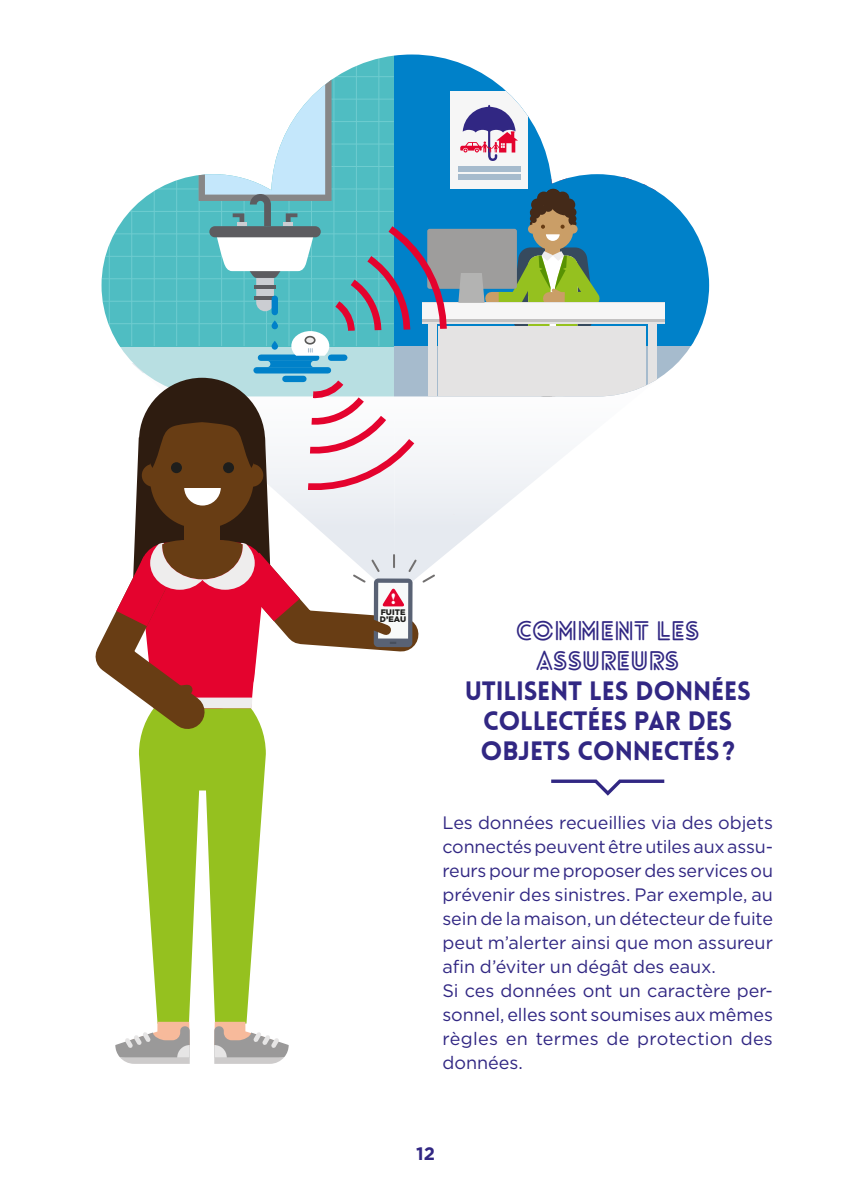
<style>
.page{position:relative;width:851px;height:1191px;background:#fff}
.page>*{position:absolute;margin:0;border:0;box-sizing:border-box;transform-origin:0 0}
.t1{font:900 26px/30px "Lovelo";letter-spacing:-.01em;color:#312783;text-align:center}
.t2{font:700 26px/30px "Lovelo Line";letter-spacing:-.01em;color:#312783;text-align:center}
.t3{font:18px/24px "Gotham";letter-spacing:-.005em;color:#312783}
.t4{font:700 18px "Gotham";color:#312783}
.t5{font:900 15.4px "Caslon 224 Std";color:#fff}
.t6{font:900 8px/7px "Gotham";color:#1e1e1c}
</style>
<div class="page">
<svg style="left:394px;top:54px;width:78px;height:14px"></svg>
<svg style="left:139px;top:759px;width:127px;height:262px;fill:#95c11f"></svg>
<svg style="left:214px;top:1021px;width:74px;height:42px"></svg>
<svg style="left:115px;top:1021px;width:75px;height:42px"></svg>
<svg style="left:95px;top:68px;width:614px;height:691px"></svg>
<svg style="left:551px;top:779px;width:114px;height:17px"></svg>
<p class="t5" style="left:390px;top:590px;width:8px">!</p>
<p class="t6" style="left:380px;top:608px;width:28px">FUITE<br>D’EAU</p>
<h1 class="t2" style="left:516px;top:616px;width:185px">COMMENT LES<br>ASSUREURS</h1>
<h1 class="t1" style="left:464px;top:676px;width:287px">UTILISENT LES DONNÉES<br>COLLECTÉES PAR DES<br>OBJETS CONNECTÉS?</h1>
<p class="t3" style="left:442px;top:810px;width:332px">Les données recueillies via des objets connectés peuvent être utiles aux assu&shy;reurs pour me proposer des services ou prévenir des sinistres. Par exemple, au sein de la maison, un détecteur de fuite peut m’alerter ainsi que mon assureur afin d’éviter un dégât des eaux.<br>Si ces données ont un caractère per&shy;sonnel, elles sont soumises aux mêmes règles en termes de protection des données.</p>
<p class="t4" style="left:416px;top:1141px;width:20px">12</p>
</div>
